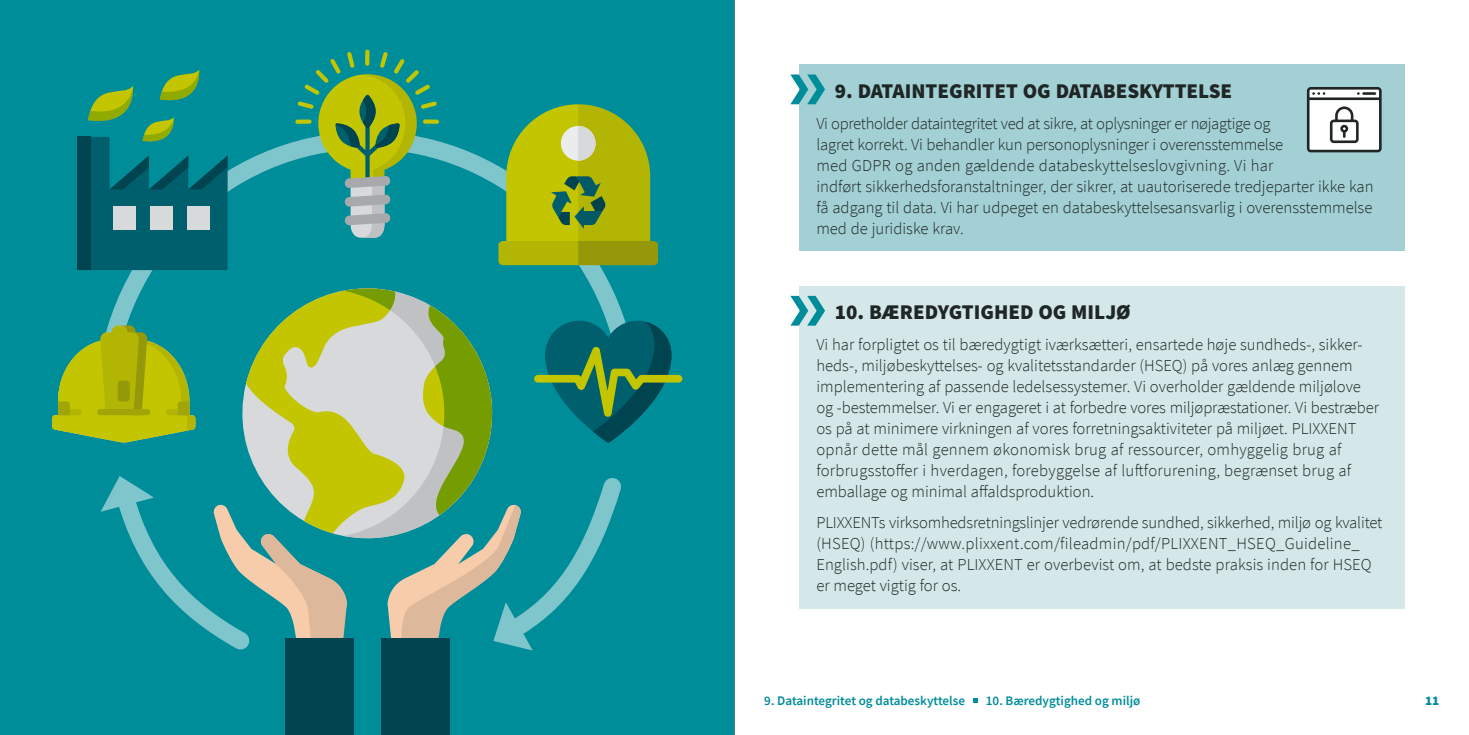
<style>
.page{position:relative;width:1469px;height:735px;background:#fff}
.page>*{position:absolute;margin:0;border:0;box-sizing:border-box;transform-origin:0 0}
.t1{font:900 21px "Source Sans Pro";color:#1f2625}
.t2{font:300 16.62px/21px "Source Sans Pro";color:#1f2625}
.t3{font:600 13.12px "Source Sans Pro";color:#008d9a}
.t4{font:900 13.12px "Source Sans Pro";color:#008d9a}
</style>
<div class="page">
<div style="left:0;top:0;width:734px;height:734px;background:#008d9a"></div>
<svg style="left:129px;top:141px;width:512px;height:135px"></svg>
<svg style="left:973px;top:698px;width:5px;height:5px"></svg>
<div style="left:799px;top:64px;width:605px;height:187px;background:#a3d0d4"></div>
<svg style="left:790px;top:74px;width:35px;height:30px"></svg>
<div style="left:799px;top:286px;width:605px;height:322px;background:#d4e8ea"></div>
<svg style="left:790px;top:296px;width:35px;height:29px"></svg>
<svg style="left:1306px;top:87px;width:75px;height:65px"></svg>
<svg style="left:1309px;top:90px;width:69px;height:60px;background:#dbdcdc"></svg>
<div style="left:381px;top:637px;width:68px;height:97px;background:#004450"></div>
<div style="left:285px;top:637px;width:69px;height:97px;background:#004450"></div>
<svg style="left:77px;top:70px;width:151px;height:200px"></svg>
<div style="left:498px;top:241px;width:160px;height:24px;background:#b2b503;border-radius:4px"></div>
<svg style="left:506px;top:104px;width:152px;height:161px"></svg>
<svg style="left:295px;top:52px;width:144px;height:185px"></svg>
<svg style="left:52px;top:276px;width:630px;height:376px"></svg>
<hr style="left:734px;top:0;width:1px;height:734px;background:#85878b">
<p class="t1" style="left:834px;top:76px;width:399px">9. DATAINTEGRITET OG DATABESKYTTELSE</p>
<p class="t2" style="left:816px;top:113px;width:558px">Vi opretholder dataintegritet ved at sikre, at oplysninger er nøjagtige og<br>lagret korrekt. Vi behandler kun personoplysninger i overensstemmelse<br>med GDPR og anden gældende databeskyttelseslovgivning. Vi har<br>indført sikkerhedsforanstaltninger, der sikrer, at uautoriserede tredjeparter ikke kan få adgang til data. Vi har udpeget en databeskyttelsesansvarlig i overensstemmelse med de juridiske krav.</p>
<p class="t1" style="left:834px;top:297px;width:297px">10. BÆREDYGTIGHED OG MILJØ</p>
<p class="t2" style="left:816px;top:334px;width:564px">Vi har forpligtet os til bæredygtigt iværksætteri, ensartede høje sundheds-, sikker&shy;heds-, miljøbeskyttelses- og kvalitetsstandarder (HSEQ) på vores anlæg gennem implementering af passende ledelsessystemer. Vi overholder gældende miljølove og -bestemmelser. Vi er engageret i at forbedre vores miljøpræstationer. Vi bestræber os på at minimere virkningen af vores forretningsaktiviteter på miljøet. PLIXXENT opnår dette mål gennem økonomisk brug af ressourcer, omhyggelig brug af forbrugsstoffer i hverdagen, forebyggelse af luftforurening, begrænset brug af emballage og minimal affaldsproduktion.</p>
<p class="t2" style="left:816px;top:512px;width:567px">PLIXXENTs virksomhedsretningslinjer vedrørende sundhed, sikkerhed, miljø og kvalitet (HSEQ) (https://www.plixxent.com/fileadmin/pdf/PLIXXENT_HSEQ_Guideline_ English.pdf) viser, at PLIXXENT er overbevist om, at bedste praksis inden for HSEQ er meget vigtig for os.</p>
<p class="t3" style="left:764px;top:691px;width:202px">9. Dataintegritet og databeskyttelse</p>
<p class="t3" style="left:985px;top:691px;width:156px">10. Bæredygtighed og miljø</p>
<p class="t4" style="left:1424px;top:691px;width:16px">11</p>
</div>
